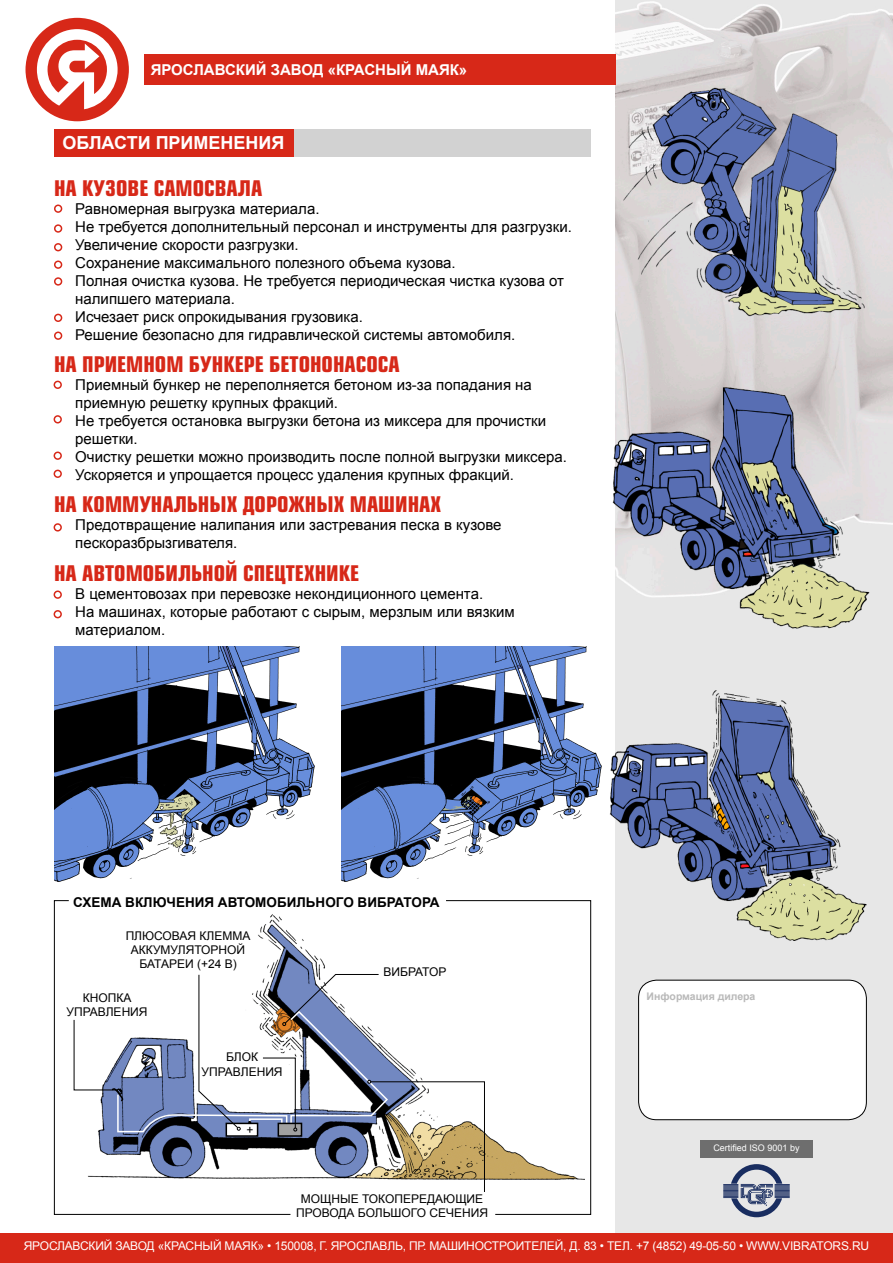
<style>
.page{position:relative;width:893px;height:1263px;background:#fff}
.page>*{position:absolute;margin:0;border:0;box-sizing:border-box;transform-origin:0 0}
.t1{font:700 21px "Europe Cond";color:#d72818}
.t2{font:700 18px "Arial";color:#fff}
.t3{font:15px/18px "Arial";color:#000}
.t4{font:700 15px "Arial";color:#fff}
.t5{font:700 13.5px "Arial";color:#000}
.t6{font:12px/14.4px "Arial";color:#000}
.t7{font:12px "Arial";letter-spacing:-.015em;color:#fff}
.t8{font:700 10.5px "Arial";letter-spacing:-.005em;color:#b9b9b9}
.t9{font:9px "Arial";color:#fff}
</style>
<div class="page">
<img style="left:615px;top:0;width:278px;height:1233px">
<img style="left:291px;top:935px;width:34px;height:39px">
<div style="left:0;top:1233px;width:893px;height:30px;background:#d72818"></div>
<svg style="left:54px;top:900px;width:237px;height:315px"></svg>
<svg style="left:446px;top:900px;width:145px;height:315px"></svg>
<svg style="left:73px;top:974px;width:412px;height:219px"></svg>
<svg style="left:26px;top:18px;width:103px;height:103px"></svg>
<div style="left:144px;top:54px;width:471px;height:30px;background:#d72818"></div>
<div style="left:639px;top:980px;width:227px;height:140px;background:#fff;border-radius:18px"></div>
<div style="left:638px;top:980px;width:229px;height:140px;border:1px solid #000;border-radius:18px"></div>
<div style="left:197px;top:129px;width:394px;height:28px;background:#d2d2d2"></div>
<div style="left:54px;top:129px;width:239px;height:28px;background:#d72818"></div>
<div style="left:54px;top:204px;width:8px;height:9px;border:2px solid #d72818;border-radius:50%"></div>
<div style="left:54px;top:224px;width:8px;height:9px;border:2px solid #d72818;border-radius:50%"></div>
<div style="left:54px;top:243px;width:8px;height:8px;border:2px solid #d72818;border-radius:50%"></div>
<div style="left:54px;top:260px;width:8px;height:9px;border:2px solid #d72818;border-radius:50%"></div>
<div style="left:54px;top:277px;width:8px;height:9px;border:2px solid #d72818;border-radius:50%"></div>
<div style="left:54px;top:314px;width:8px;height:8px;border:2px solid #d72818;border-radius:50%"></div>
<div style="left:54px;top:332px;width:8px;height:8px;border:2px solid #d72818;border-radius:50%"></div>
<div style="left:54px;top:381px;width:8px;height:8px;border:2px solid #d72818;border-radius:50%"></div>
<div style="left:54px;top:415px;width:8px;height:8px;border:2px solid #d72818;border-radius:50%"></div>
<div style="left:54px;top:451px;width:8px;height:9px;border:2px solid #d72818;border-radius:50%"></div>
<div style="left:54px;top:470px;width:8px;height:8px;border:2px solid #d72818;border-radius:50%"></div>
<div style="left:54px;top:523px;width:8px;height:8px;border:2px solid #d72818;border-radius:50%"></div>
<div style="left:54px;top:590px;width:8px;height:9px;border:2px solid #d72818;border-radius:50%"></div>
<div style="left:54px;top:610px;width:8px;height:8px;border:2px solid #d72818;border-radius:50%"></div>
<img style="left:624px;top:77px;width:259px;height:249px">
<img style="left:612px;top:384px;width:276px;height:249px">
<img style="left:587px;top:691px;width:279px;height:249px">
<img style="left:54px;top:646px;width:261px;height:236px">
<img style="left:341px;top:646px;width:267px;height:241px">
<svg style="left:723px;top:1164px;width:67px;height:53px;background:#9aa2b5"></svg>
<div style="left:700px;top:1140px;width:113px;height:17px;background:#6e6e6e"></div>
<p class="t4" style="left:151px;top:60px;width:196px">ярославский завод «КРАС</p>
<p class="t4" style="left:375px;top:60px;width:65px">НЫЙ МАЯК</p>
<p class="t4" style="left:459px;top:60px;width:10px">»</p>
<p class="t2" style="left:63px;top:131px;width:223px">области применения</p>
<h1 class="t1" style="left:54px;top:174px;width:209px">НА КУЗОВЕ САМОСВАЛА</h1>
<p class="t3" style="left:75px;top:199px;width:498px">РАВНОМЕРНАЯ ВЫГРУЗКА МАТЕРИАЛА.<br>НЕ ТРЕБУЕТСЯ ДОПОЛНИТЕЛЬНЫЙ ПЕРСОНАЛ И ИНСТРУМЕНТЫ ДЛЯ РАЗГРУЗКИ.<br>УВЕЛИЧЕНИЕ СКОРОСТИ РАЗГРУЗКИ.<br>СОХРАНЕНИЕ МАКСИМАЛЬНОГО ПОЛЕЗНОГО ОБЪЕМА КУЗОВА.<br>ПОЛНАЯ ОЧИСТКА КУЗОВА. НЕ ТРЕБУЕТСЯ ПЕРИОДИЧЕСКАЯ ЧИСТКА КУЗОВА ОТ НАЛИПШЕГО МАТЕРИАЛА.<br>ИСЧЕЗАЕТ РИСК ОПРОКИДЫВАНИЯ ГРУЗОВИКА.<br>РЕШЕНИЕ БЕЗОПАСНО ДЛЯ ГИДРАВЛИЧЕСКОЙ СИСТЕМЫ АВТОМОБИЛЯ.</p>
<h1 class="t1" style="left:54px;top:350px;width:347px">НА ПРИЕМНОМ БУНКЕРЕ БЕТОНОНАСОСА</h1>
<p class="t3" style="left:75px;top:376px;width:493px">ПРИЕМНЫЙ БУНКЕР НЕ ПЕРЕПОЛНЯЕТСЯ БЕТОНОМ ИЗ-ЗА ПОПАДАНИЯ НА ПРИЕМНУЮ РЕШЕТКУ КРУПНЫХ ФРАКЦИЙ.<br>НЕ ТРЕБУЕТСЯ ОСТАНОВКА ВЫГРУЗКИ БЕТОНА ИЗ МИКСЕРА ДЛЯ ПРОЧИСТКИ РЕШЕТКИ.<br>ОЧИСТКУ РЕШЕТКИ МОЖНО ПРОИЗВОДИТЬ ПОСЛЕ ПОЛНОЙ ВЫГРУЗКИ МИКСЕРА.<br>УСКОРЯЕТСЯ И УПРОЩАЕТСЯ ПРОЦЕСС УДАЛЕНИЯ КРУПНЫХ ФРАКЦИЙ.</p>
<h1 class="t1" style="left:54px;top:491px;width:389px">НА КОММУНАЛЬНЫХ ДОРОЖНЫХ МАШИНАХ</h1>
<p class="t3" style="left:75px;top:516px;width:428px">ПРЕДОТВРАЩЕНИЕ НАЛИПАНИЯ ИЛИ ЗАСТРЕВАНИЯ ПЕСКА В КУЗОВЕ<br>ПЕСКОРАЗБРЫЗГИВАТЕЛЯ.</p>
<h1 class="t1" style="left:54px;top:559px;width:40px">НА АВТО</h1>
<h1 class="t1" style="left:126px;top:559px;width:235px">МОБИЛЬНОЙ СПЕЦТЕХНИКЕ</h1>
<p class="t3" style="left:75px;top:585px;width:441px">В ЦЕМЕНТОВОЗАХ ПРИ ПЕРЕВОЗКЕ НЕКОНДИЦИОННОГО ЦЕМЕНТА.<br>НА МАШИНАХ, КОТОРЫЕ РАБОТАЮТ С СЫРЫМ, МЕРЗЛЫМ ИЛИ ВЯЗКИМ<br>МАТЕРИАЛОМ.</p>
<p class="t5" style="left:73px;top:893px;width:368px">схема включения автомобильного вибратора</p>
<p class="t6" style="left:126px;top:928px;width:38px">ПЛЮСОВА</p>
<p class="t6" style="left:131px;top:928px;width:94px;text-indent:57px">Я КЛЕММА<br>АККУМУЛЯТОРНО</p>
<p class="t6" style="left:237px;top:943px;width:10px">Й</p>
<p class="t6" style="left:139px;top:957px;width:9px">БАТАРЕИ</p>
<p class="t6" style="left:197px;top:957px;width:41px">(+24 В)</p>
<p class="t6" style="left:83px;top:990px;width:17px">КНОПКА</p>
<p class="t6" style="left:66px;top:1005px;width:17px">УПРАВ</p>
<p class="t6" style="left:106px;top:1005px;width:17px">ЛЕНИ</p>
<p class="t6" style="left:139px;top:1005px;width:10px">Я</p>
<p class="t6" style="left:226px;top:1050px;width:25px">БЛОК</p>
<p class="t6" style="left:201px;top:1064px;width:17px">УПРАВ</p>
<p class="t6" style="left:241px;top:1064px;width:17px">ЛЕНИ</p>
<p class="t6" style="left:274px;top:1064px;width:10px">Я</p>
<p class="t6" style="left:246px;top:1123px;width:9px">+</p>
<p class="t6" style="left:383px;top:965px;width:9px">ВИБРАТОР</p>
<p class="t6" style="left:301px;top:1191px;width:71px">МОЩНЫЕ ТОКОПЕРЕДА</p>
<p class="t6" style="left:443px;top:1191px;width:32px">ЮЩИЕ</p>
<p class="t6" style="left:296px;top:1206px;width:10px">ПРОВОДА</p>
<p class="t6" style="left:358px;top:1206px;width:81px">БОЛЬШОГО СЕЧЕНИ</p>
<p class="t6" style="left:479px;top:1206px;width:10px">Я</p>
<p class="t8" style="left:647px;top:989px;width:110px">Информация дилера</p>
<p class="t9" style="left:713px;top:1141px;width:42px">СERTIFIED ISO</p>
<p class="t9" style="left:767px;top:1141px;width:34px">9001 BY</p>
<p class="t7" style="left:24px;top:1238px;width:317px">ЯРОСЛАВСКИЙ ЗАВОД «КРАСНЫЙ МАЯК» • 150008, Г. ЯРОС</p>
<p class="t7" style="left:364px;top:1238px;width:103px">ЛАВЛЬ, ПР. МАШИНОСТРОИТЕ</p>
<p class="t7" style="left:539px;top:1238px;width:331px">ЛЕЙ, Д. 83 • ТЕЛ. +7 (4852) 49-05-50 • WWW.VIBRATORS.RU</p>
</div>
